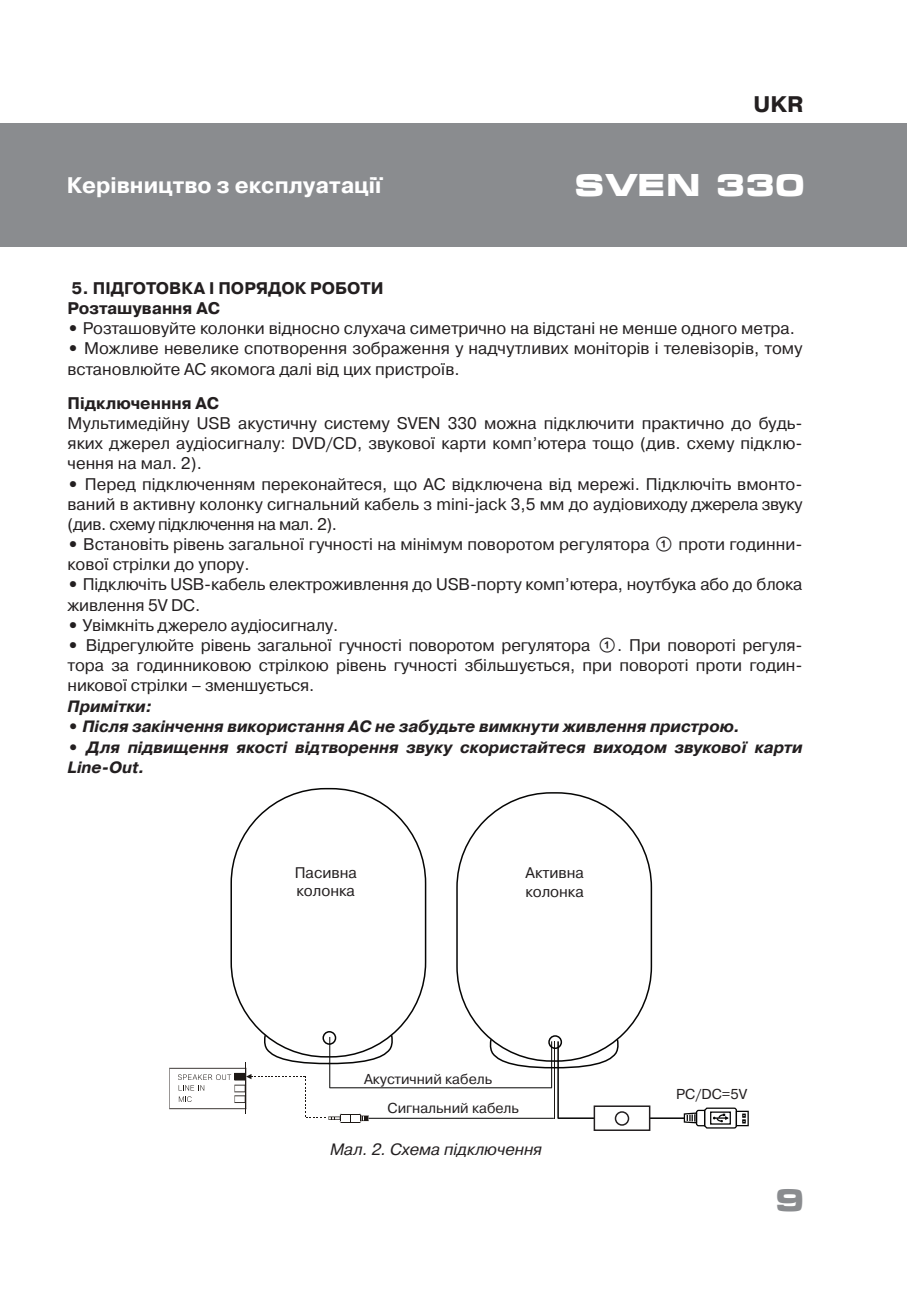
<style>
.page{position:relative;width:907px;height:1310px;background:#fff}
.page>*{position:absolute;margin:0;border:0;box-sizing:border-box;transform-origin:0 0}
.t1{font:700 30.6px "Micra";letter-spacing:-.05em;color:#fff}
.t2{font:700 30.6px "Micra";color:#8a8c8f}
.t3{font:700 22.5px "Pragmatica";color:#fff}
.t4{font:700 22.5px "Pragmatica";color:#231f20}
.t5{font:16.8px/20.1px "Pragmatica";color:#231f20}
.t6{font:700 16.8px/20.1px "Pragmatica";color:#231f20}
.t7{font:italic 700 16.2px/20.4px "Pragmatica";color:#231f20}
.t8{font:italic 16.2px "Pragmatica";color:#231f20}
.t9{font:15.3px/18.3px "Pragmatica";color:#231f20}
.t10{font:14.4px "Pragmatica";color:#231f20}
.s1{font-weight:700}
.s2{font-family:"SVEN"}
</style>
<div class="page">
<div style="left:0;top:123px;width:906px;height:124px;background:#8a8c8f"></div>
<div style="left:736px;top:1110px;width:13px;height:16px;border:1px solid #050504"></div>
<svg style="left:683px;top:1107px;width:63px;height:22px"></svg>
<hr style="left:554px;top:1041px;width:1px;height:77px;background:#1d1814">
<svg style="left:169px;top:1058px;width:224px;height:65px"></svg>
<svg style="left:230px;top:787px;width:197px;height:271px"></svg>
<div style="left:322px;top:1031px;width:14px;height:14px;border:2px solid #050504;border-radius:50%"></div>
<svg style="left:504px;top:1062px;width:101px;height:7px"></svg>
<svg style="left:456px;top:792px;width:197px;height:270px"></svg>
<div style="left:548px;top:1035px;width:14px;height:14px;border:2px solid #050504;border-radius:50%"></div>
<hr style="left:369px;top:1117px;width:185px;height:1px;background:#050504">
<hr style="left:557px;top:1041px;width:2px;height:77px;background:#050504">
<hr style="left:558px;top:1117px;width:126px;height:2px;background:#050504">
<hr style="left:329px;top:1037px;width:1px;height:50px;background:#050504">
<hr style="left:329px;top:1087px;width:223px;height:1px;background:#050504">
<hr style="left:551px;top:1041px;width:1px;height:46px;background:#050504">
<div style="left:593px;top:1105px;width:57px;height:26px;background:#fff;border:2px solid #231f20"></div>
<div style="left:615px;top:1111px;width:14px;height:14px;border:2px solid #231f20;border-radius:50%"></div>
<h2 class="t3" style="left:67px;top:170px;width:316px">Керівництво з експлуатації</h2>
<h2 class="t4" style="left:753px;top:89px;width:51px">UKR</h2>
<h1 class="t1" style="left:574px;top:169px;width:233px">SVEN 330</h1>
<p class="t6" style="left:68px;top:278px;width:318px">5. ПІДГОТОВКА І ПОРЯДОК РОБОТИ<br>Розташування АС</p>
<p class="t5" style="left:68px;top:319px;width:729px"><span class="s1">•</span> Розташовуйте колонки відносно слухача симетрично на відстані не менше одного метра.</p>
<p class="t5" style="left:68px;top:339px;width:736px"><span class="s1">•</span> Можливе невелике спотворення зображення у надчутливих моніторів і телевізорів, тому встановлюйте АС якомога далі від цих пристроїв.</p>
<p class="t6" style="left:68px;top:393px;width:153px">Підключенння АС</p>
<p class="t5" style="left:68px;top:413px;width:736px;text-align:justify">Мультимедійну USB акустичну систему SVEN 330 можна підключити практично до будь&shy;яких джерел аудіосигналу: DVD/CD, звукової карти комп’ютера тощо (див. схему підклю&shy;чення на мал. 2).</p>
<p class="t5" style="left:68px;top:474px;width:736px;text-align:justify"><span class="s1">•</span> Перед підключенням переконайтеся, що АС відключена від мережі. Підключіть вмонто&shy;ваний в активну колонку сигнальний кабель з mini-jack 3,5 мм до аудіовиходу джерела звуку (див. схему підключення на мал. 2).</p>
<p class="t5" style="left:68px;top:534px;width:736px"><span class="s1">•</span> Встановіть рівень загальної гучності на мінімум поворотом регулятора <span class="s2">a</span> проти годинни&shy;кової стрілки до упору.</p>
<p class="t5" style="left:68px;top:575px;width:736px"><span class="s1">•</span> Підключіть USB-кабель електроживлення до USB-порту комп’ютера, ноутбука або до блока живлення 5V DC.</p>
<p class="t5" style="left:68px;top:615px;width:272px"><span class="s1">•</span> Увімкніть джерело аудіосигналу.</p>
<p class="t5" style="left:68px;top:635px;width:736px;text-align:justify"><span class="s1">•</span> Відрегулюйте рівень загальної гучності поворотом регулятора <span class="s2">a</span>. При повороті регуля&shy;тора за годинниковою стрілкою рівень гучності збільшується, при повороті проти годин&shy;никової стрілки – зменшується.</p>
<p class="t7" style="left:68px;top:696px;width:86px">Примітки:</p>
<p class="t7" style="left:68px;top:717px;width:674px">• Після закінчення використання АС не забудьте вимкнути живлення пристрою.</p>
<p class="t7" style="left:68px;top:737px;width:736px">• Для підвищення якості відтворення звуку скористайтеся виходом звукової карти<br>Line-Out.</p>
<p class="t9" style="left:295px;top:863px;width:64px">Пасивна колонка</p>
<p class="t9" style="left:525px;top:863px;width:60px;line-height:19.5px">Активна колонка</p>
<p class="t10" style="left:364px;top:1070px;width:130px">Акустичний кабель</p>
<p class="t10" style="left:387px;top:1099px;width:133px">Сигнальний кабель</p>
<p class="t8" style="left:330px;top:1139px;width:214px">Мал. 2. Схема підключення</p>
<p class="t10" style="left:676px;top:1085px;width:73px">PC/DC=5V</p>
<h1 class="t2" style="left:774px;top:1184px;width:33px">9</h1>
</div>
